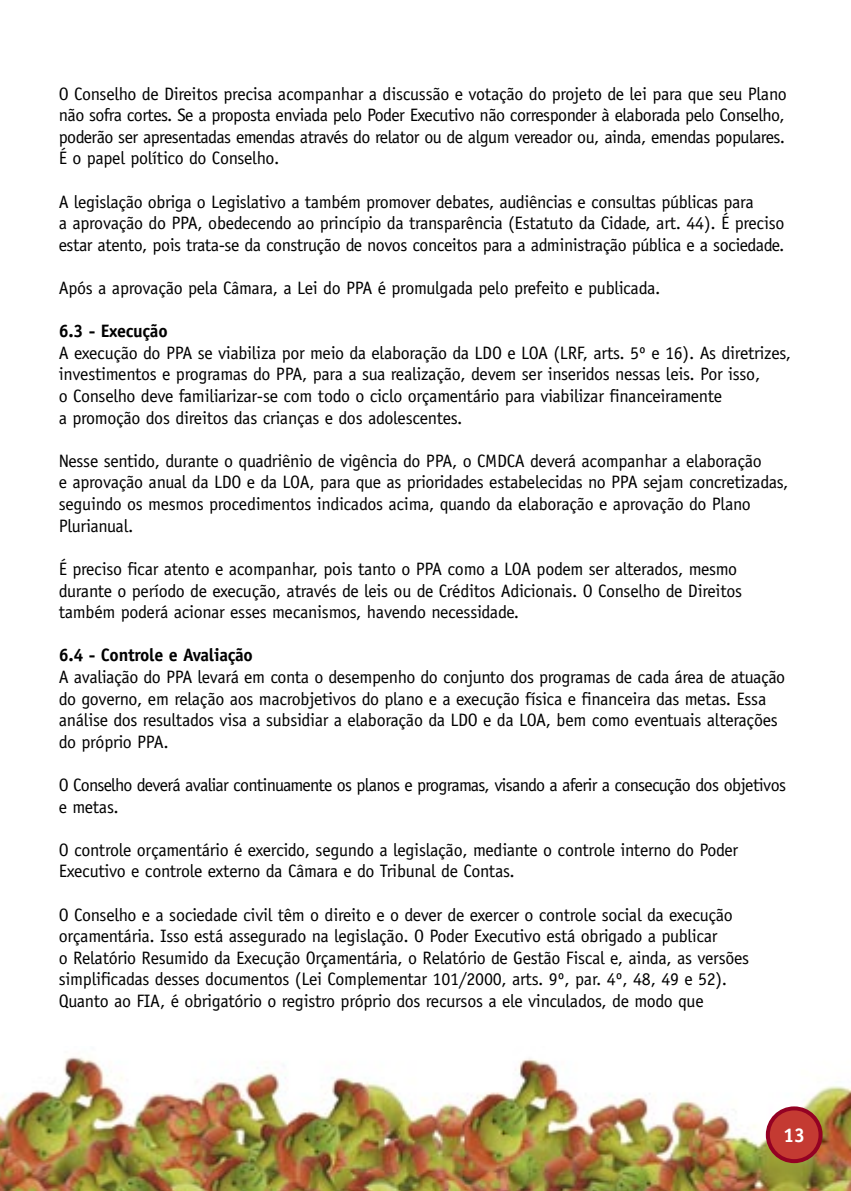
<style>
.page{position:relative;width:851px;height:1191px;background:#fff}
.page>*{position:absolute;margin:0;border:0;box-sizing:border-box;transform-origin:0 0}
.t1{font:700 20px "Officina Sans";color:#fff}
.t2{font:18px/21.6px "Officina Sans";letter-spacing:-.015em;color:#000}
.t3{font:18px "Officina Sans";letter-spacing:-.04em;color:#000}
.t4{font:700 18px "Officina Sans";letter-spacing:-.015em;color:#000}
</style>
<div class="page">
<img style="left:0;top:1057px;width:850px;height:134px">
<div style="left:767px;top:1108px;width:53px;height:53px;background:#c43a32;border-radius:50%"></div>
<div style="left:765px;top:1106px;width:57px;height:57px;border:4px solid #940123;border-radius:50%"></div>
<p class="t2" style="left:59px;top:83px;width:729px;text-align:justify">O Conselho de Direitos precisa acompanhar a discussão e votação do projeto de lei para que seu Plano não sofra cortes. Se a proposta enviada pelo Poder Executivo não corresponder à elaborada pelo Conselho, poderão ser apresentadas emendas através do relator ou de algum vereador ou, ainda, emendas populares.<br>É o papel político do Conselho.</p>
<p class="t2" style="left:59px;top:191px;width:696px">A legislação obriga o Legislativo a também promover debates, audiências e consultas públicas para</p>
<p class="t2" style="left:59px;top:212px;width:727px">a aprovação do PPA, obedecendo ao princípio da transparência (Estatuto da Cidade, art. 44). É preciso</p>
<p class="t2" style="left:59px;top:234px;width:727px">estar atento, pois trata-se da construção de novos conceitos para a administração pública e a sociedade.</p>
<p class="t2" style="left:59px;top:277px;width:603px">Após a aprovação pela Câmara, a Lei do PPA é promulgada pelo prefeito e publicada.</p>
<p class="t4" style="left:59px;top:320px;width:110px">6.3 - Execução</p>
<p class="t2" style="left:59px;top:342px;width:733px">A execução do PPA se viabiliza por meio da elaboração da LDO e LOA (LRF, arts. 5º e 16). As diretrizes, investimentos e programas do PPA, para a sua realização, devem ser inseridos nessas leis. Por isso,</p>
<p class="t2" style="left:59px;top:385px;width:664px">o Conselho deve familiarizar-se com todo o ciclo orçamentário para viabilizar financeiramente</p>
<p class="t2" style="left:59px;top:407px;width:405px">a promoção dos direitos das crianças e dos adolescentes.</p>
<p class="t2" style="left:59px;top:450px;width:704px">Nesse sentido, durante o quadriênio de vigência do PPA, o CMDCA deverá acompanhar a elaboração</p>
<p class="t2" style="left:59px;top:471px;width:731px">e aprovação anual da LDO e da LOA, para que as prioridades estabelecidas no PPA sejam concretizadas,</p>
<p class="t2" style="left:59px;top:493px;width:693px">seguindo os mesmos procedimentos indicados acima, quando da elaboração e aprovação do Plano<br>Plurianual.</p>
<p class="t2" style="left:59px;top:558px;width:684px">É preciso ficar atento e acompanhar, pois tanto o PPA como a LOA podem ser alterados, mesmo durante o período de execução, através de leis ou de Créditos Adicionais. O Conselho de Direitos</p>
<p class="t2" style="left:59px;top:601px;width:462px">também poderá acionar esses mecanismos, havendo necessidade.</p>
<p class="t4" style="left:59px;top:644px;width:196px">6.4 - Controle e Avaliação</p>
<p class="t2" style="left:59px;top:666px;width:728px">A avaliação do PPA levará em conta o desempenho do conjunto dos programas de cada área de atuação do governo, em relação aos macrobjetivos do plano e a execução física e financeira das metas. Essa análise dos resultados visa a subsidiar a elaboração da LDO e da LOA, bem como eventuais alterações do próprio PPA.</p>
<p class="t3" style="left:59px;top:774px;width:728px">O Conselho deverá avaliar continuamente os planos e programas, visando a aferir a consecução dos objetivos</p>
<p class="t2" style="left:59px;top:795px;width:61px">e metas.</p>
<p class="t2" style="left:59px;top:839px;width:681px">O controle orçamentário é exercido, segundo a legislação, mediante o controle interno do Poder<br>Executivo e controle externo da Câmara e do Tribunal de Contas.</p>
<p class="t2" style="left:59px;top:903px;width:675px">O Conselho e a sociedade civil têm o direito e o dever de exercer o controle social da execução</p>
<p class="t2" style="left:59px;top:925px;width:660px">orçamentária. Isso está assegurado na legislação. O Poder Executivo está obrigado a publicar</p>
<p class="t2" style="left:59px;top:947px;width:692px">o Relatório Resumido da Execução Orçamentária, o Relatório de Gestão Fiscal e, ainda, as versões</p>
<p class="t2" style="left:59px;top:968px;width:670px">simplificadas desses documentos (Lei Complementar 101/2000, arts. 9º, par. 4º, 48, 49 e 52).</p>
<p class="t2" style="left:59px;top:990px;width:646px">Quanto ao FIA, é obrigatório o registro próprio dos recursos a ele vinculados, de modo que</p>
<p class="t1" style="left:783px;top:1122px;width:24px">13</p>
</div>
